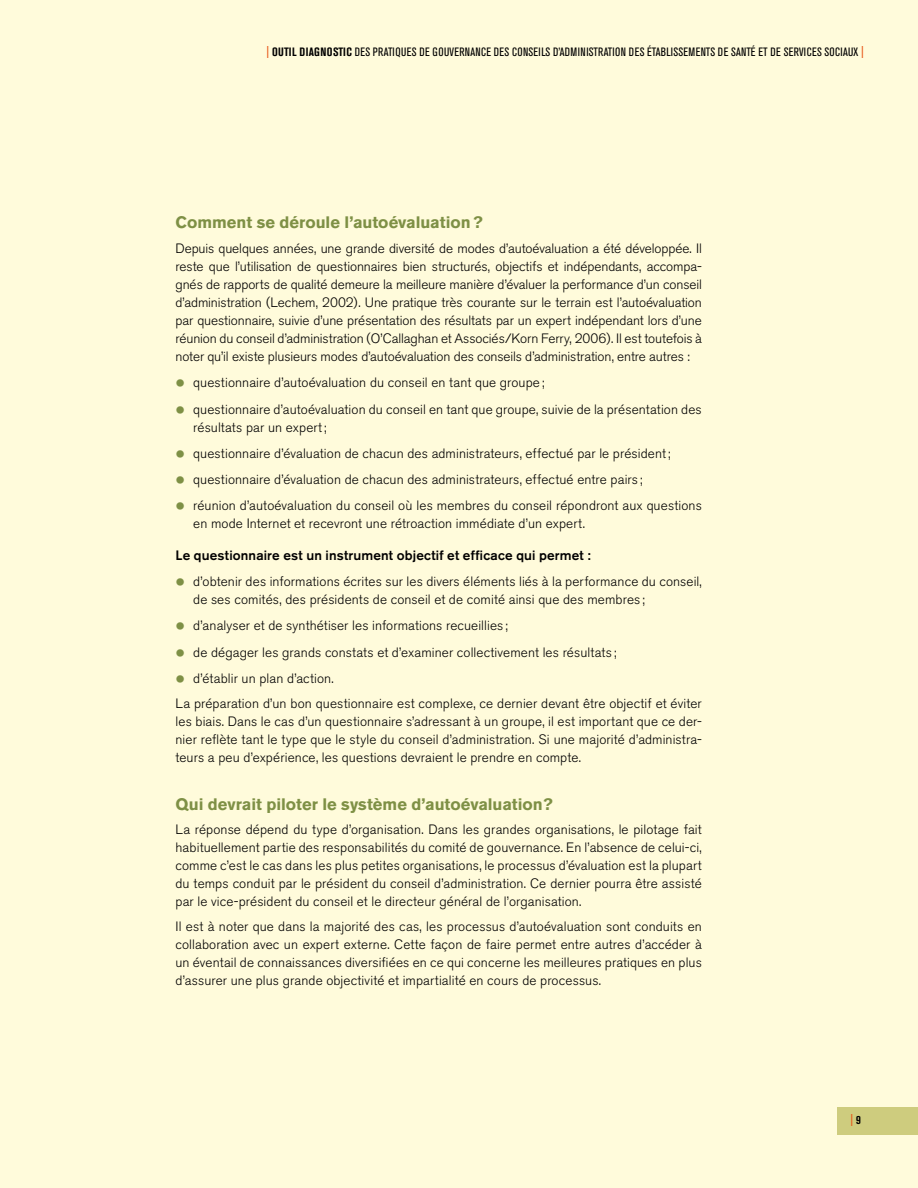
<style>
.page{position:relative;width:918px;height:1188px;background:#fffbdb}
.page>*{position:absolute;margin:0;border:0;box-sizing:border-box;transform-origin:0 0}
.t1{font:700 16.5px "Akzidenz Grotesk BE";color:#7e9045}
.t2{font:300 13.5px/18px "Akzidenz Grotesk BE";letter-spacing:.01em;color:#000;text-align:justify}
.t3{font:500 13.5px "Akzidenz Grotesk BE";letter-spacing:.015em;color:#000}
.t4{font:condensed 12px "Akzidenz Grotesk BE";letter-spacing:.02em;color:#000}
.t5{font:700 condensed 12px "Akzidenz Grotesk BE";color:#e75113}
.s1{font-weight:700;color:#e75113}
.s2{font-weight:700}
.s3{font-weight:400;font-size:28.5px;color:#7e9045}
.s4{color:#000}
</style>
<div class="page">
<div style="left:837px;top:1107px;width:81px;height:27px;background:#cecc7e"></div>
<p class="t4" style="left:266px;top:45px;width:599px"><span class="s1">|</span> <span class="s2">OUTIL DIAGNOSTIC</span> DES PRATIQUES DE GOUVERNANCE DES CONSEILS D’ADMINISTRATION DES ÉTABLISSEMENTS DE SANTÉ ET DE SERVICES SOCIAUX <span class="s1">|</span></p>
<p class="t1" style="left:176px;top:213px;width:309px">Comment se déroule l’autoévaluation?</p>
<p class="t2" style="left:175px;top:240px;width:528px">Depuis quelques années, une grande diversité de modes d’autoévaluation a été développée. Il reste que l’utilisation de questionnaires bien structurés, objectifs et indépendants, accompa&shy;gnés de rapports de qualité demeure la meilleure manière d’évaluer la performance d’un conseil d’administration (Lechem, 2002). Une pratique très courante sur le terrain est l’autoévaluation par questionnaire, suivie d’une présentation des résultats par un expert indépendant lors d’une réunion du conseil d’administration (O’Callaghan et Associés/Korn Ferry, 2006). Il est toutefois à noter qu’il existe plusieurs modes d’autoévaluation des conseils d’administration, entre autres :</p>
<p class="t2" style="left:176px;top:374px;width:371px"><span class="s3">•</span> questionnaire d’autoévaluation du conseil en tant que groupe ;</p>
<p class="t2" style="left:193px;top:400px;width:510px;text-indent:-18px"><span class="s3">•</span> questionnaire d’autoévaluation du conseil en tant que groupe, suivie de la présentation des résultats par un expert;</p>
<p class="t2" style="left:176px;top:444px;width:497px"><span class="s3">•</span> questionnaire d’évaluation de chacun des administrateurs, effectué par le président;</p>
<p class="t2" style="left:176px;top:471px;width:469px"><span class="s3">•</span> questionnaire d’évaluation de chacun des administrateurs, effectué entre pairs ;</p>
<p class="t2" style="left:193px;top:497px;width:510px;text-indent:-18px"><span class="s3">•</span> réunion d’autoévaluation du conseil où les membres du conseil répondront aux questions en mode Internet et recevront une rétroaction immédiate d’un expert.</p>
<p class="t3" style="left:176px;top:547px;width:417px">Le questionnaire est un instrument objectif et efficace qui permet :</p>
<p class="t2" style="left:193px;top:573px;width:510px;text-indent:-18px"><span class="s3">•</span> d’obtenir des informations écrites sur les divers éléments liés à la performance du conseil, de ses comités, des présidents de conseil et de comité ainsi que des membres ;</p>
<p class="t2" style="left:176px;top:617px;width:334px"><span class="s3">•</span> d’analyser et de synthétiser les informations recueillies ;</p>
<p class="t2" style="left:176px;top:643px;width:443px"><span class="s3">•</span> de dégager les grands constats et d’examiner collectivement les résultats ;</p>
<p class="t2" style="left:176px;top:666px;width:528px;line-height:24.8px"><span class="s3">•</span> d’établir un plan d’action.<br>La préparation d’un bon questionnaire est complexe, ce dernier devant être objectif et éviter</p>
<p class="t2" style="left:176px;top:712px;width:528px">les biais. Dans le cas d’un questionnaire s’adressant à un groupe, il est important que ce der&shy;nier reflète tant le type que le style du conseil d’administration. Si une majorité d’administra&shy;teurs a peu d’expérience, les questions devraient le prendre en compte.</p>
<p class="t1" style="left:176px;top:794px;width:379px">Qui devrait piloter le système d’autoévaluation?</p>
<p class="t2" style="left:176px;top:821px;width:528px">La réponse dépend du type d’organisation. Dans les grandes organisations, le pilotage fait habituellement partie des responsabilités du comité de gouvernance. En l’absence de celui-ci, comme c’est le cas dans les plus petites organisations, le processus d’évaluation est la plupart du temps conduit par le président du conseil d’administration. Ce dernier pourra être assisté par le vice-président du conseil et le directeur général de l’organisation.</p>
<p class="t2" style="left:176px;top:918px;width:528px">Il est à noter que dans la majorité des cas, les processus d’autoévaluation sont conduits en collaboration avec un expert externe. Cette façon de faire permet entre autres d’accéder à un éventail de connaissances diversifiées en ce qui concerne les meilleures pratiques en plus d’assurer une plus grande objectivité et impartialité en cours de processus.</p>
<p class="t5" style="left:850px;top:1112px;width:12px">| <span class="s4">9</span></p>
</div>
